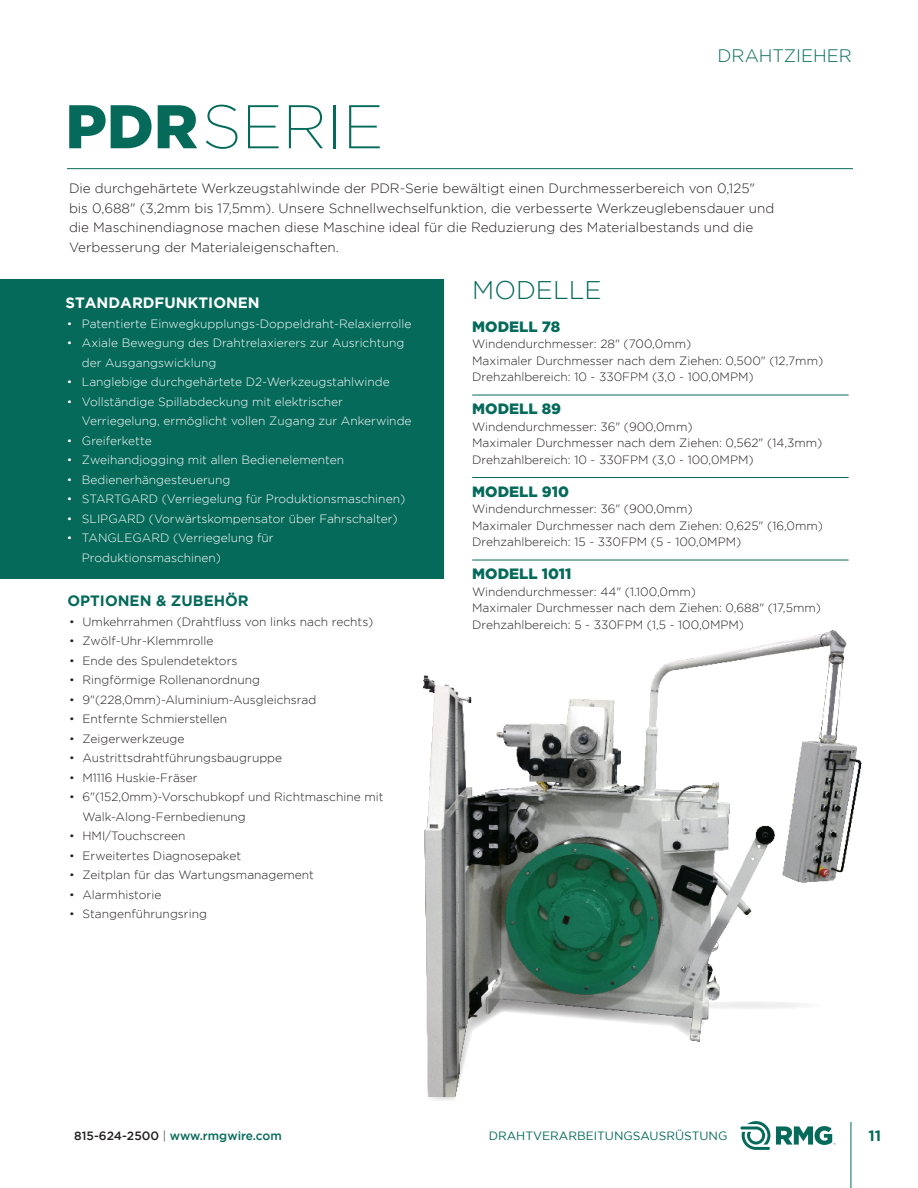
<style>
.page{position:relative;width:918px;height:1188px;background:#fff}
.page>*{position:absolute;margin:0;border:0;box-sizing:border-box;transform-origin:0 0}
.t1{font:200 61.5px "Gotham";color:#066a5b}
.t2{font:300 25.5px "Gotham";color:#066a5b}
.t3{font:300 18px "Gotham";color:#066a5b}
.t4{font:900 15px "Gotham";color:#066a5b}
.t5{font:700 15px "Gotham";color:#066a5b}
.t6{font:700 15px "Gotham";color:#fff}
.t7{font:300 13.5px/19.5px "Gotham";color:#231f20}
.t8{font:300 12px/19.5px "Gotham";color:#231f20}
.t9{font:300 12px/19.5px "Gotham";color:#fff}
.t10{font:500 12px "Gotham";color:#066a5b}
.t11{font:12px "Gotham";color:#066a5b}
.s1{font-weight:900}
.s2{color:#231f20}
.s3{font-weight:300;color:#231f20}
</style>
<div class="page">
<hr style="left:851px;top:1122px;width:1px;height:66px;background:#066a5b">
<svg style="left:776px;top:1126px;width:60px;height:19px"></svg>
<svg style="left:740px;top:1121px;width:30px;height:29px"></svg>
<hr style="left:67px;top:168px;width:786px;height:1px;background:#066a5b">
<div style="left:0;top:279px;width:443px;height:300px;background:#066a5b"></div>
<hr style="left:472px;top:395px;width:377px;height:1px;background:#066a5b">
<hr style="left:472px;top:477px;width:377px;height:1px;background:#066a5b">
<hr style="left:472px;top:560px;width:377px;height:1px;background:#066a5b">
<img style="left:423px;top:630px;width:439px;height:466px">
<p class="t1" style="left:65px;top:93px;width:320px"><span class="s1">PDR</span>SERIE</p>
<h3 class="t3" style="left:718px;top:45px;width:136px">DRAHTZIEHER</h3>
<p class="t7" style="left:69px;top:178px;width:707px">Die durchgehärtete Werkzeugstahlwinde der PDR-Serie bewältigt einen Durchmesserbereich von 0,125" bis 0,688" (3,2mm bis 17,5mm). Unsere Schnellwechselfunktion, die verbesserte Werkzeuglebensdauer und die Maschinendiagnose machen diese Maschine ideal für die Reduzierung des Materialbestands und die Verbesserung der Materialeigenschaften.</p>
<p class="t2" style="left:472px;top:276px;width:131px">MODELLE</p>
<p class="t4" style="left:472px;top:318px;width:90px">MODELL 78</p>
<p class="t8" style="left:472px;top:334px;width:221px">Windendurchmesser: 28" (700,0mm)</p>
<p class="t8" style="left:472px;top:351px;width:353px">Maximaler Durchmesser nach dem Ziehen: 0,500" (12,7mm)</p>
<p class="t8" style="left:472px;top:367px;width:283px">Drehzahlbereich: 10 - 330FPM (3,0 - 100,0MPM)</p>
<p class="t4" style="left:472px;top:400px;width:90px">MODELL 89</p>
<p class="t8" style="left:472px;top:417px;width:222px">Windendurchmesser: 36" (900,0mm)</p>
<p class="t8" style="left:472px;top:433px;width:352px">Maximaler Durchmesser nach dem Ziehen: 0,562" (14,3mm)</p>
<p class="t8" style="left:472px;top:450px;width:283px">Drehzahlbereich: 10 - 330FPM (3,0 - 100,0MPM)</p>
<p class="t4" style="left:472px;top:483px;width:98px">MODELL 910</p>
<p class="t8" style="left:472px;top:499px;width:222px">Windendurchmesser: 36" (900,0mm)</p>
<p class="t8" style="left:472px;top:516px;width:352px">Maximaler Durchmesser nach dem Ziehen: 0,625" (16,0mm)</p>
<p class="t8" style="left:472px;top:532px;width:271px">Drehzahlbereich: 15 - 330FPM (5 - 100,0MPM)</p>
<p class="t4" style="left:472px;top:565px;width:101px">MODELL 1011</p>
<p class="t8" style="left:472px;top:582px;width:225px">Windendurchmesser: 44" (1.100,0mm)</p>
<p class="t8" style="left:472px;top:598px;width:350px">Maximaler Durchmesser nach dem Ziehen: 0,688" (17,5mm)</p>
<p class="t8" style="left:472px;top:615px;width:273px">Drehzahlbereich: 5 - 330FPM (1,5 - 100,0MPM)</p>
<p class="t6" style="left:65px;top:295px;width:196px">STANDARDFUNKTIONEN</p>
<p class="t9" style="left:67px;top:314px;width:346px">• Patentierte Einwegkupplungs-Doppeldraht-Relaxierrolle</p>
<p class="t9" style="left:82px;top:333px;width:324px;text-indent:-15px">• Axiale Bewegung des Drahtrelaxierers zur Ausrichtung der Ausgangswicklung</p>
<p class="t9" style="left:67px;top:372px;width:324px">• Langlebige durchgehärtete D2-Werkzeugstahlwinde</p>
<p class="t9" style="left:82px;top:392px;width:331px;text-indent:-15px">• Vollständige Spillabdeckung mit elektrischer<br>Verriegelung, ermöglicht vollen Zugang zur Ankerwinde</p>
<p class="t9" style="left:67px;top:431px;width:86px">• Greiferkette</p>
<p class="t9" style="left:67px;top:450px;width:279px">• Zweihandjogging mit allen Bedienelementen</p>
<p class="t9" style="left:67px;top:470px;width:165px">• Bedienerhängesteuerung</p>
<p class="t9" style="left:67px;top:489px;width:340px">• STARTGARD (Verriegelung für Produktionsmaschinen)</p>
<p class="t9" style="left:67px;top:509px;width:332px">• SLIPGARD (Vorwärtskompensator über Fahrschalter)</p>
<p class="t9" style="left:82px;top:528px;width:193px;text-indent:-15px">• TANGLEGARD (Verriegelung für<br>Produktionsmaschinen)</p>
<p class="t5" style="left:68px;top:592px;width:183px">OPTIONEN &amp; ZUBEHÖR</p>
<p class="t8" style="left:69px;top:611px;width:306px">• Umkehrrahmen (Drahtfluss von links nach rechts)</p>
<p class="t8" style="left:69px;top:631px;width:146px">• Zwölf-Uhr-Klemmrolle</p>
<p class="t8" style="left:69px;top:650px;width:170px">• Ende des Spulendetektors</p>
<p class="t8" style="left:69px;top:670px;width:193px">• Ringförmige Rollenanordnung</p>
<p class="t8" style="left:69px;top:689px;width:249px">• 9"(228,0mm)-Aluminium-Ausgleichsrad</p>
<p class="t8" style="left:69px;top:709px;width:160px">• Entfernte Schmierstellen</p>
<p class="t8" style="left:69px;top:728px;width:117px">• Zeigerwerkzeuge</p>
<p class="t8" style="left:69px;top:748px;width:215px">• Austrittsdrahtführungsbaugruppe</p>
<p class="t8" style="left:69px;top:767px;width:130px">• M1116 Huskie-Fräser</p>
<p class="t8" style="left:82px;top:787px;width:303px;text-indent:-14px">• 6"(152,0mm)-Vorschubkopf und Richtmaschine mit<br>Walk-Along-Fernbedienung</p>
<p class="t8" style="left:69px;top:826px;width:118px">• HMI/Touchscreen</p>
<p class="t8" style="left:69px;top:845px;width:174px">• Erweitertes Diagnosepaket</p>
<p class="t8" style="left:69px;top:865px;width:246px">• Zeitplan für das Wartungsmanagement</p>
<p class="t8" style="left:69px;top:884px;width:94px">• Alarmhistorie</p>
<p class="t8" style="left:69px;top:904px;width:139px">• Stangenführungsring</p>
<p class="t10" style="left:74px;top:1129px;width:209px"><span class="s2">815-624-2500</span> <span class="s3">|</span> www.rmgwire.com</p>
<p class="t11" style="left:489px;top:1129px;width:240px">DRAHTVERARBEITUNGSAUSRÜSTUNG</p>
<p class="t5" style="left:868px;top:1127px;width:14px">11</p>
</div>
